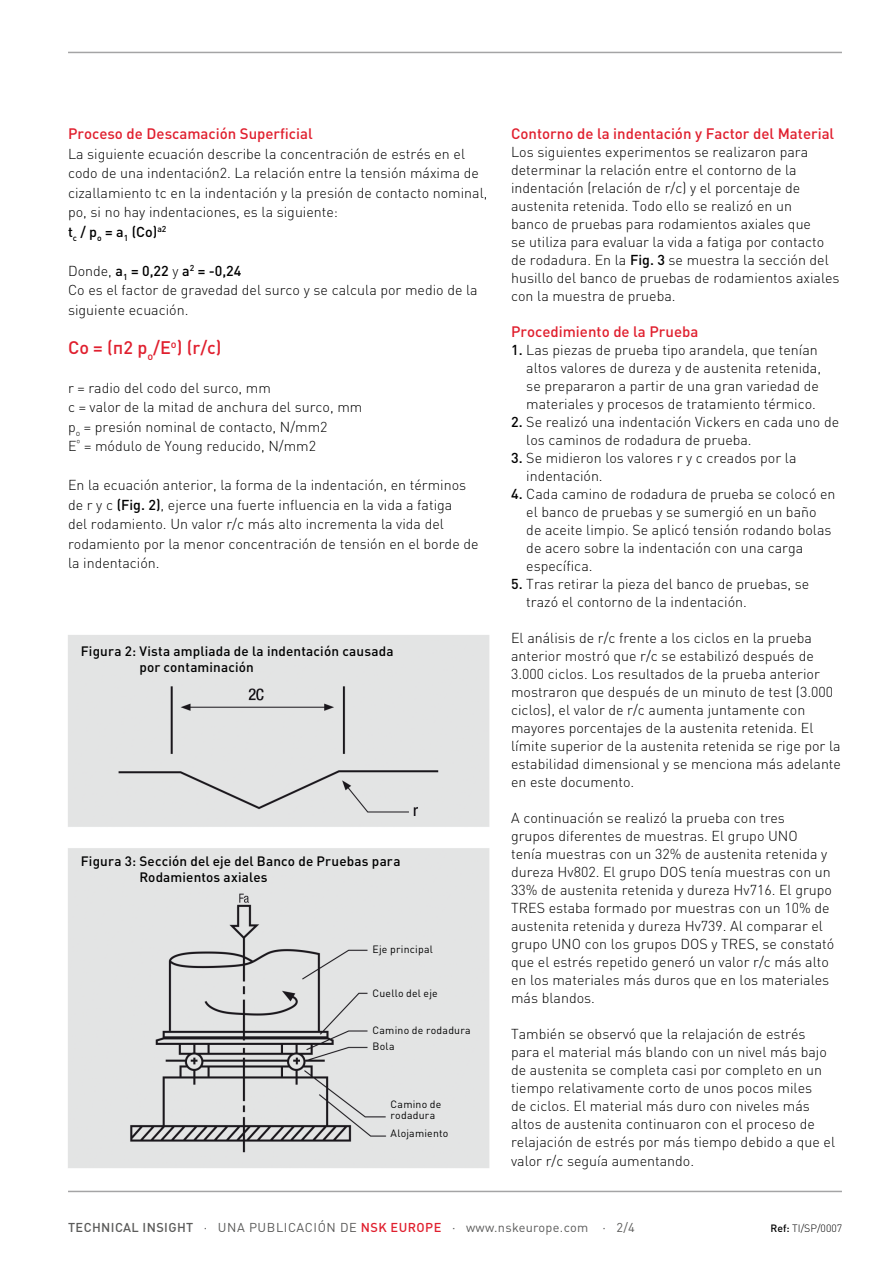
<style>
.page{position:relative;width:893px;height:1263px;background:#fff}
.page>*{position:absolute;margin:0;border:0;box-sizing:border-box;transform-origin:0 0}
.t1{font:500 18px "DIN Pro";color:#e01f2e}
.t2{font:500 15px "DIN Pro";color:#e01f2e}
.t3{font:300 14.25px/18px "DIN Pro";color:#000}
.t4{font:500 13.5px/16.2px "DIN Pro";letter-spacing:.01em;color:#000}
.t5{font:12.75px "DIN Pro";letter-spacing:.035em;color:#5b5b5a}
.t6{font:10.5px/15.9px "DIN Pro";letter-spacing:.02em;color:#000}
.t7{font:300 10.5px "DIN Pro";color:#000}
.s1{font-weight:500}
.s2{font-weight:500;color:#e01f2e}
</style>
<div class="page">
<img style="left:68px;top:635px;width:422px;height:533px">
<hr style="left:68px;top:1191px;width:774px;height:1px;background:#a4a4a5">
<hr style="left:68px;top:52px;width:774px;height:1px;background:#a4a4a5">
<p class="t2" style="left:68px;top:123px;width:246px">Proceso de Descamación Superficial</p>
<p class="t3" style="left:68px;top:142px;width:421px;line-height:19.5px">La siguiente ecuación describe la concentración de estrés en el codo de una indentación2. La relación entre la tensión máxima de cizallamiento tc en la indentación y la presión de contacto nominal, po, si no hay indentaciones, es la siguiente:<br><span class="s1">t</span><sub>c</sub> <span class="s1">/ p</span><sub>o</sub> <span class="s1">= a</span><sub>1</sub> <span class="s1">(Co)</span><sup>a2</sup></p>
<p class="t3" style="left:68px;top:259px;width:411px;line-height:19.5px">Donde, <span class="s1">a</span><sub>1</sub> <span class="s1">= 0,22</span> y <span class="s1">a</span><sup>2</sup> <span class="s1">= -0,24<br></span>Co es el factor de gravedad del surco y se calcula por medio de la siguiente ecuación.</p>
<p class="t1" style="left:68px;top:335px;width:155px">Co = (π2 p<sub>o</sub>/E<sup>o</sup>) (r/c)</p>
<p class="t3" style="left:68px;top:376px;width:296px;line-height:19.5px">r = radio del codo del surco, mm<br>c = valor de la mitad de anchura del surco, mm p<sub>o</sub> = presión nominal de contacto, N/mm2<br>E<sup>º</sup> = módulo de Young reducido, N/mm2</p>
<p class="t3" style="left:68px;top:474px;width:412px;line-height:19.5px">En la ecuación anterior, la forma de la indentación, en términos de r y c <span class="s1">(Fig. 2)</span>, ejerce una fuerte influencia en la vida a fatiga<br>del rodamiento. Un valor r/c más alto incrementa la vida del rodamiento por la menor concentración de tensión en el borde de la indentación.</p>
<p class="t4" style="left:139px;top:642px;width:256px;text-indent:-59px">Figura 2: Vista ampliada de la indentación causada por contaminación</p>
<p class="t4" style="left:139px;top:853px;width:263px;text-indent:-59px">Figura 3: Sección del eje del Banco de Pruebas para<br>Rodamientos axiales</p>
<p class="t6" style="left:372px;top:940px;width:62px">Eje principal</p>
<p class="t6" style="left:372px;top:984px;width:67px">Cuello del eje</p>
<p class="t6" style="left:372px;top:1021px;width:100px">Camino de rodadura<br>Bola</p>
<p class="t6" style="left:391px;top:1098px;width:52px;line-height:10.5px">Camino de rodadura</p>
<p class="t6" style="left:391px;top:1124px;width:59px">Alojamiento</p>
<p class="t2" style="left:511px;top:123px;width:325px">Contorno de la indentación y Factor del Material</p>
<p class="t3" style="left:511px;top:142px;width:330px">Los siguientes experimentos se realizaron para determinar la relación entre el contorno de la indentación (relación de r/c) y el porcentaje de austenita retenida. Todo ello se realizó en un<br>banco de pruebas para rodamientos axiales que<br>se utiliza para evaluar la vida a fatiga por contacto de rodadura. En la <span class="s1">Fig. 3</span> se muestra la sección del husillo del banco de pruebas de rodamientos axiales con la muestra de prueba.</p>
<p class="t2" style="left:511px;top:321px;width:189px">Procedimiento de la Prueba</p>
<p class="t3" style="left:526px;top:340px;width:296px;text-indent:-15px"><span class="s1">1.</span> Las piezas de prueba tipo arandela, que tenían altos valores de dureza y de austenita retenida, se prepararon a partir de una gran variedad de materiales y procesos de tratamiento térmico.</p>
<p class="t3" style="left:526px;top:412px;width:314px;text-indent:-15px"><span class="s1">2.</span> Se realizó una indentación Vickers en cada uno de los caminos de rodadura de prueba.</p>
<p class="t3" style="left:526px;top:448px;width:272px;text-indent:-15px"><span class="s1">3.</span> Se midieron los valores r y c creados por la indentación.</p>
<p class="t3" style="left:526px;top:484px;width:311px;text-indent:-15px"><span class="s1">4.</span> Cada camino de rodadura de prueba se colocó en el banco de pruebas y se sumergió en un baño<br>de aceite limpio. Se aplicó tensión rodando bolas de acero sobre la indentación con una carga específica.</p>
<p class="t3" style="left:526px;top:574px;width:285px;text-indent:-15px"><span class="s1">5.</span> Tras retirar la pieza del banco de pruebas, se trazó el contorno de la indentación.</p>
<p class="t3" style="left:511px;top:628px;width:331px">El análisis de r/c frente a los ciclos en la prueba anterior mostró que r/c se estabilizó después de 3.000 ciclos. Los resultados de la prueba anterior mostraron que después de un minuto de test (3.000 ciclos), el valor de r/c aumenta juntamente con mayores porcentajes de la austenita retenida. El límite superior de la austenita retenida se rige por la estabilidad dimensional y se menciona más adelante en este documento.</p>
<p class="t3" style="left:511px;top:808px;width:325px">A continuación se realizó la prueba con tres<br>grupos diferentes de muestras. El grupo UNO<br>tenía muestras con un 32% de austenita retenida y dureza Hv802. El grupo DOS tenía muestras con un 33% de austenita retenida y dureza Hv716. El grupo TRES estaba formado por muestras con un 10% de austenita retenida y dureza Hv739. Al comparar el grupo UNO con los grupos DOS y TRES, se constató que el estrés repetido generó un valor r/c más alto en los materiales más duros que en los materiales más blandos.</p>
<p class="t3" style="left:511px;top:1024px;width:326px">También se observó que la relajación de estrés para el material más blando con un nivel más bajo de austenita se completa casi por completo en un tiempo relativamente corto de unos pocos miles<br>de ciclos. El material más duro con niveles más altos de austenita continuaron con el proceso de relajación de estrés por más tiempo debido a que el</p>
<p class="t3" style="left:511px;top:1151px;width:185px">valor r/c seguía aumentando.</p>
<p class="t5" style="left:68px;top:1217px;width:568px"><span class="s1">TECHNICAL INSIGHT</span> · UNA PUBLICACIÓN DE <span class="s2">NSK EUROPE</span> · www.nskeurope.com · 2/4</p>
<p class="t7" style="left:770px;top:1220px;width:73px"><span class="s1">Ref:</span> TI/SP/0007</p>
</div>
